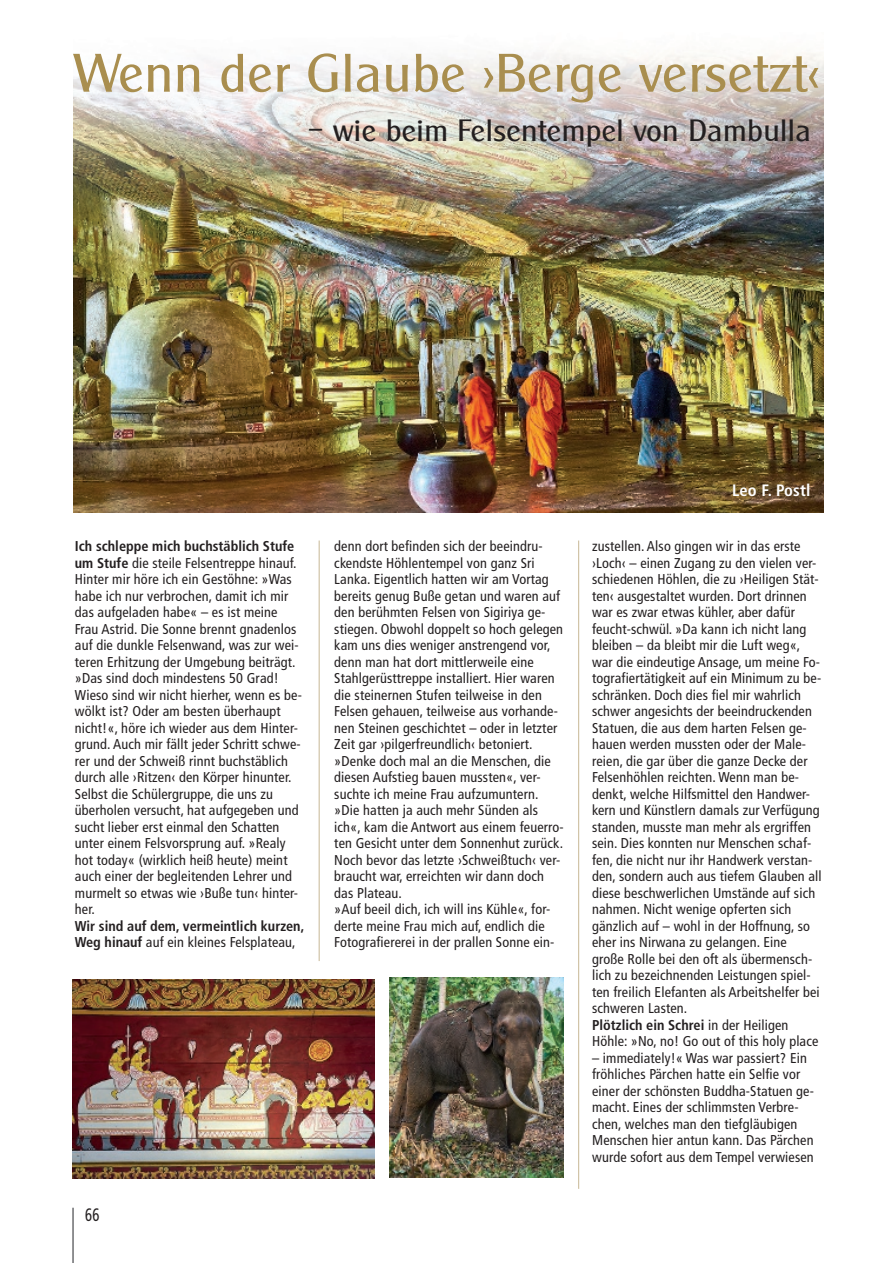
<style>
.page{position:relative;width:893px;height:1263px;background:#fff}
.page>*{position:absolute;margin:0;border:0;box-sizing:border-box;transform-origin:0 0}
.t1{font:52.5px "Clear Gothic Serial";letter-spacing:.015em;color:#a98e4f}
.t2{font:30px "Clear Gothic Serial";letter-spacing:.015em;color:#231f20}
.t3{font:condensed 18px "Frutiger LT Pro";color:#231f20;scale:.81 1}
.t4{font:700 condensed 16.5px "Frutiger LT Pro";letter-spacing:.01em;color:#fff}
.t5{font:condensed 14.25px/16.5px "Frutiger LT Pro";letter-spacing:.01em;color:#231f20}
.t6{font:700 condensed 14.25px/16.5px "Frutiger LT Pro";color:#231f20}
.s1{font-weight:700}
.s2{font-weight:400}
</style>
<div class="page">
<hr style="left:72px;top:1208px;width:2px;height:55px;background:#6c6d70">
<img style="left:73px;top:50px;width:750px;height:463px">
<hr style="left:319px;top:540px;width:1px;height:421px;background:#c7b795">
<hr style="left:578px;top:540px;width:1px;height:649px;background:#c7b795">
<img style="left:72px;top:979px;width:302px;height:199px">
<img style="left:389px;top:978px;width:175px;height:200px">
<h1 class="t1" style="left:75px;top:41px;width:747px">Wenn der Glaube ›Berge versetzt‹</h1>
<h2 class="t2" style="left:308px;top:112px;width:504px">– wie beim Felsentempel von Dambulla</h2>
<p class="t5" style="left:75px;top:539px;width:228px"><span class="s1">Ich schleppe mich buchstäblich Stufe um Stufe</span> die steile Felsentreppe hinauf.<br>Hinter mir höre ich ein Gestöhne: »Was habe ich nur verbrochen, damit ich mir das aufgeladen habe« – es ist meine Frau Astrid. Die Sonne brennt gnadenlos auf die dunkle Felsenwand, was zur wei&shy;teren Erhitzung der Umgebung beiträgt. »Das sind doch mindestens 50 Grad!<br>Wieso sind wir nicht hierher, wenn es be&shy;wölkt ist? Oder am besten überhaupt nicht!«, höre ich wieder aus dem Hinter&shy;grund. Auch mir fällt jeder Schritt schwe&shy;rer und der Schweiß rinnt buchstäblich durch alle ›Ritzen‹ den Körper hinunter.<br>Selbst die Schülergruppe, die uns zu überholen versucht, hat aufgegeben und sucht lieber erst einmal den Schatten unter einem Felsvorsprung auf. »Realy hot today« (wirklich heiß heute) meint auch einer der begleitenden Lehrer und murmelt so etwas wie ›Buße tun‹ hinter&shy;her.</p>
<p class="t6" style="left:75px;top:919px;width:231px">Wir sind auf dem, vermeintlich kurzen,<br>Weg hinauf <span class="s2">auf ein kleines Felsplateau,</span></p>
<p class="t3" style="left:85px;top:1208px;width:19px">66</p>
<p class="t5" style="left:334px;top:539px;width:231px">denn dort befinden sich der beeindru&shy;ckendste Höhlentempel von ganz Sri Lanka. Eigentlich hatten wir am Vortag bereits genug Buße getan und waren auf den berühmten Felsen von Sigiriya ge&shy;stiegen. Obwohl doppelt so hoch gelegen kam uns dies weniger anstrengend vor, denn man hat dort mittlerweile eine Stahlgerüsttreppe installiert. Hier waren die steinernen Stufen teilweise in den Felsen gehauen, teilweise aus vorhande&shy;nen Steinen geschichtet – oder in letzter Zeit gar ›pilgerfreundlich‹ betoniert. »Denke doch mal an die Menschen, die diesen Aufstieg bauen mussten«, ver&shy;suchte ich meine Frau aufzumuntern. »Die hatten ja auch mehr Sünden als ich«, kam die Antwort aus einem feuerro&shy;ten Gesicht unter dem Sonnenhut zurück.<br>Noch bevor das letzte ›Schweißtuch‹ ver&shy;braucht war, erreichten wir dann doch das Plateau.<br>»Auf beeil dich, ich will ins Kühle«, for&shy;derte meine Frau mich auf, endlich die Fotografiererei in der prallen Sonne ein-</p>
<p class="t4" style="left:732px;top:484px;width:80px">Leo F. Postl</p>
<p class="t5" style="left:592px;top:539px;width:231px">zustellen. Also gingen wir in das erste ›Loch‹ – einen Zugang zu den vielen ver&shy;schiedenen Höhlen, die zu ›Heiligen Stät&shy;ten‹ ausgestaltet wurden. Dort drinnen war es zwar etwas kühler, aber dafür feucht-schwül. »Da kann ich nicht lang bleiben – da bleibt mir die Luft weg«, war die eindeutige Ansage, um meine Fo&shy;tografiertätigkeit auf ein Minimum zu be&shy;schränken. Doch dies fiel mir wahrlich schwer angesichts der beeindruckenden Statuen, die aus dem harten Felsen ge&shy;hauen werden mussten oder der Male&shy;reien, die gar über die ganze Decke der Felsenhöhlen reichten. Wenn man be&shy;denkt, welche Hilfsmittel den Handwer&shy;kern und Künstlern damals zur Verfügung standen, musste man mehr als ergriffen sein. Dies konnten nur Menschen schaf&shy;fen, die nicht nur ihr Handwerk verstan&shy;den, sondern auch aus tiefem Glauben all diese beschwerlichen Umstände auf sich nahmen. Nicht wenige opferten sich gänzlich auf – wohl in der Hoffnung, so eher ins Nirwana zu gelangen. Eine große Rolle bei den oft als übermensch&shy;lich zu bezeichnenden Leistungen spiel&shy;ten freilich Elefanten als Arbeitshelfer bei schweren Lasten.<br><span class="s1">Plötzlich ein Schrei</span> in der Heiligen Höhle: »No, no! Go out of this holy place</p>
<p class="t5" style="left:592px;top:1051px;width:223px">– immediately!« Was war passiert? Ein fröhliches Pärchen hatte ein Selfie vor einer der schönsten Buddha-Statuen ge&shy;macht. Eines der schlimmsten Verbre&shy;chen, welches man den tiefgläubigen Menschen hier antun kann. Das Pärchen wurde sofort aus dem Tempel verwiesen</p>
</div>
